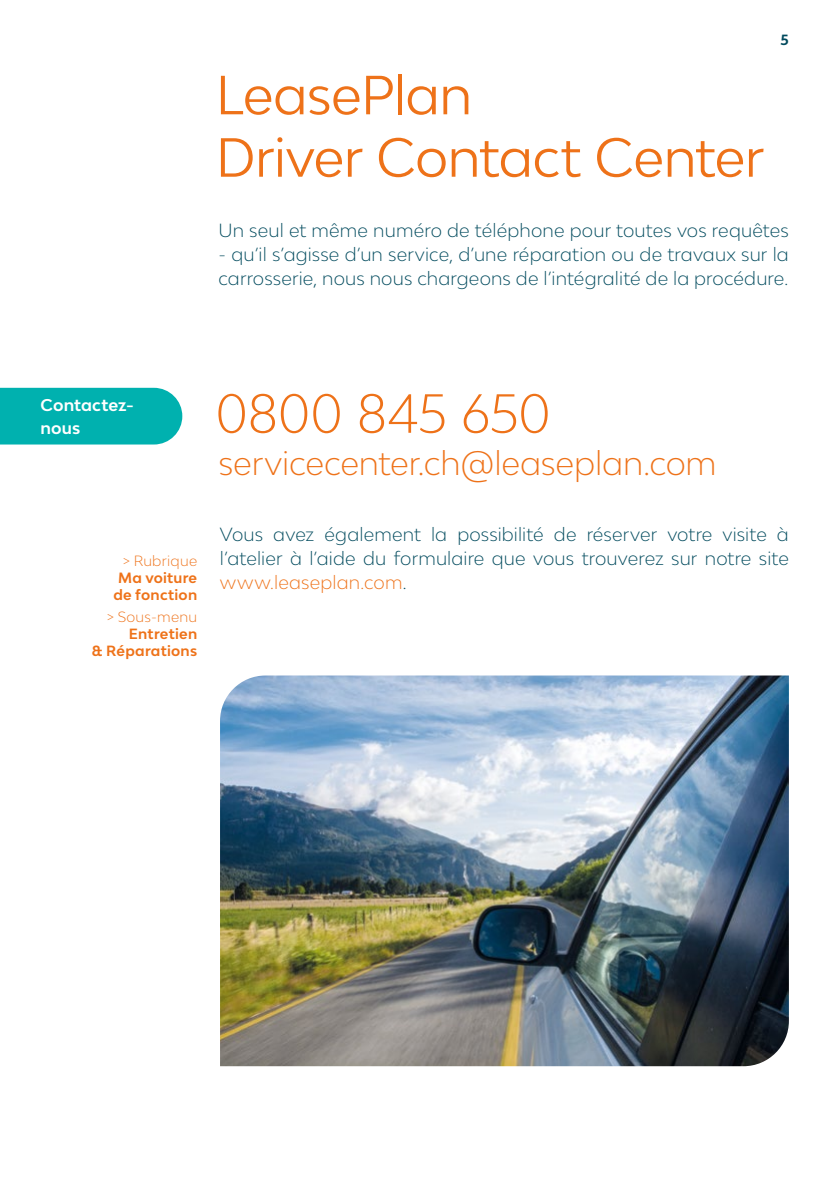
<style>
.page{position:relative;width:840px;height:1191px;background:#fff}
.page>*{position:absolute;margin:0;border:0;box-sizing:border-box;transform-origin:0 0}
.t1{font:52px/62.4px "Lease Plan";letter-spacing:-.015em;color:#ee7219}
.t2{font:300 52px "Lease Plan";color:#ee7219}
.t3{font:300 32px "Lease Plan";letter-spacing:-.005em;color:#ee7219}
.t4{font:300 18px/24px "Lease Plan";letter-spacing:.01em;color:#004a5d}
.t5{font:700 16px/23.8px "Lease Plan";letter-spacing:.005em;color:#fff}
.t6{font:700 14px/16.8px "Lease Plan";letter-spacing:.02em;color:#ee7219;text-align:center}
.t7{font:300 14px "Lease Plan";letter-spacing:.02em;color:#ee7219}
.t8{font:700 14px "Lease Plan";color:#004a5d}
.s1{color:#ee7219}
</style>
<div class="page">
<img style="left:220px;top:675px;width:568px;height:391px">
<div style="left:0;top:388px;width:182px;height:56px;background:#00b1af"></div>
<h1 class="t1" style="left:215px;top:63px;width:549px">LeasePlan<br>Driver Contact Center</h1>
<p class="t8" style="left:780px;top:31px;width:10px">5</p>
<p class="t4" style="left:218px;top:218px;width:571px">Un seul et même numéro de téléphone pour toutes vos requêtes</p>
<p class="t4" style="left:218px;top:242px;width:571px">- qu’il s’agisse d’un service, d’une réparation ou de travaux sur la carrosserie, nous nous chargeons de l’intégralité de la procédure.</p>
<p class="t5" style="left:41px;top:392px;width:95px">Contactez&shy;nous</p>
<p class="t7" style="left:123px;top:552px;width:76px">&gt; Rubrique</p>
<p class="t6" style="left:113px;top:569px;width:85px">Ma voiture de fonction</p>
<p class="t7" style="left:107px;top:608px;width:92px">&gt; Sous-menu</p>
<p class="t6" style="left:92px;top:625px;width:107px;text-align:right">Entretien<br>&amp; Réparations</p>
<h1 class="t2" style="left:215px;top:380px;width:336px">0800 845 650</h1>
<h2 class="t3" style="left:218px;top:442px;width:499px">servicecenter.ch@leaseplan.com</h2>
<p class="t4" style="left:220px;top:521px;width:570px;text-align:justify">Vous avez également la possibilité de réserver votre visite à l’atelier à l’aide du formulaire que vous trouverez sur notre site <span class="s1">www.leaseplan.com</span>.</p>
</div>
